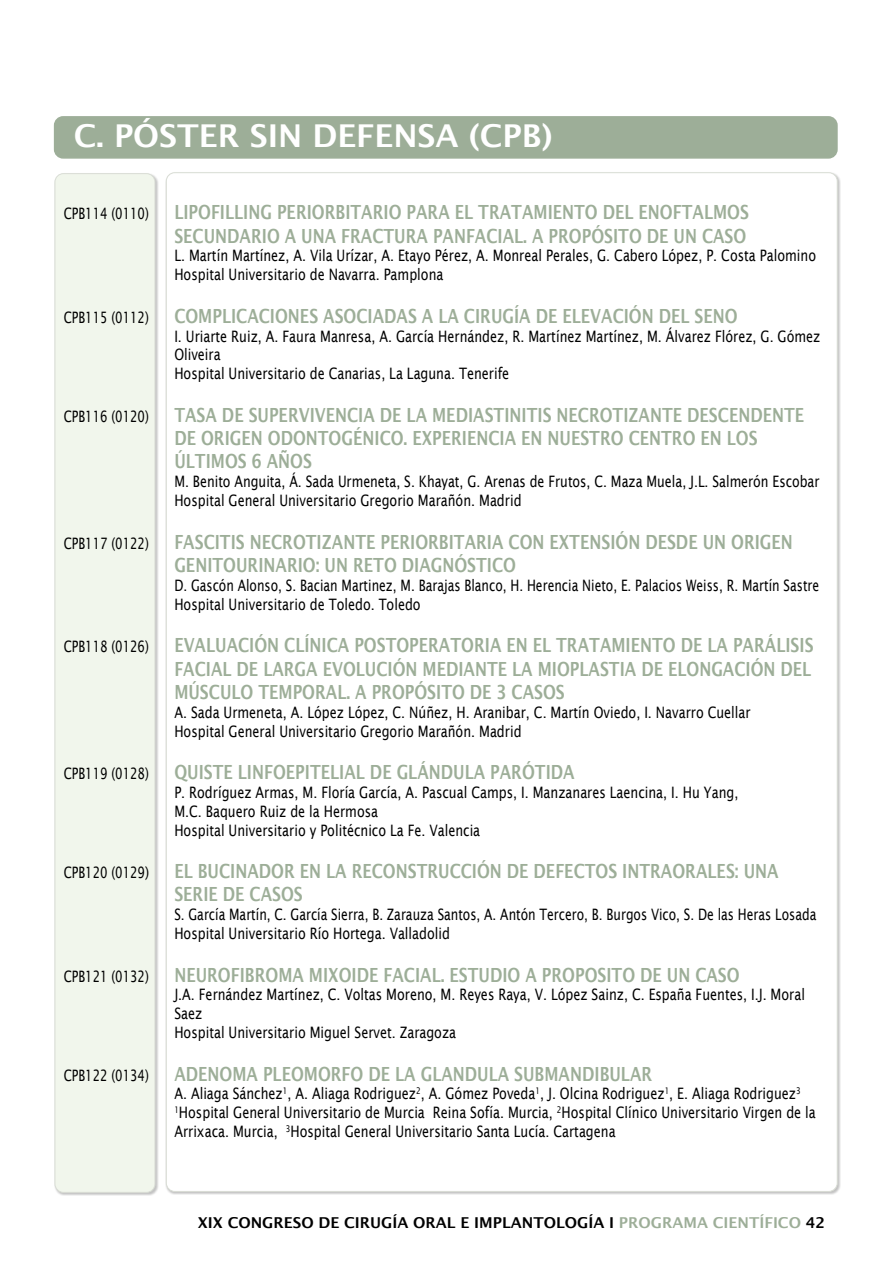
<style>
.page{position:relative;width:893px;height:1263px;background:#fff}
.page>*{position:absolute;margin:0;border:0;box-sizing:border-box;transform-origin:0 0}
.t1{font:600 31.5px "Lucida Sans";color:#fff}
.t2{font:600 19.5px/23.4px "Lucida Sans";color:#9dae98;scale:.8 1}
.t3{font:15.75px/18.9px "Lucida Sans";color:#000;scale:.8 1}
.t4{font:15.75px/18.9px "Lucida Sans";color:#000;scale:.77 1}
.t5{font:15.75px/18.9px "Lucida Sans";color:#000;scale:.79 1}
.t6{font:15.75px "Lucida Sans";color:#000;scale:.75 1}
.t7{font:600 15px "Lucida Sans";color:#000}
.s1{color:#9dae98}
</style>
<div class="page">
<div style="left:54px;top:173px;width:105px;height:1022px;background:#000;opacity:.24"></div>
<div style="left:55px;top:174px;width:100px;height:1018px;background:#f1f6ec;border-radius:9px"></div>
<div style="left:54px;top:173px;width:101px;height:1020px;border:1px solid #d9ddd5;border-radius:9px"></div>
<div style="left:55px;top:117px;width:782px;height:41px;background:#9dae98;border-radius:9px"></div>
<div style="left:54px;top:116px;width:784px;height:43px;border:2px solid #9dae98;border-radius:9px"></div>
<h1 class="t1" style="left:74px;top:118px;width:480px">C. PÓSTER SIN DEFENSA (CPB)</h1>
<p class="t6" style="left:64px;top:205px;width:115px">CPB114 (0110)</p>
<p class="t2" style="left:174px;top:200px;width:720px">LIPOFILLING PERIORBITARIO PARA EL TRATAMIENTO DEL ENOFTALMOS<br>SECUNDARIO A UNA FRACTURA PANFACIAL. A PROPÓSITO DE UN CASO</p>
<p class="t3" style="left:174px;top:246px;width:804px">L. Martín Martínez, A. Vila Urízar, A. Etayo Pérez, A. Monreal Perales, G. Cabero López, P. Costa Palomino<br>Hospital Universitario de Navarra. Pamplona</p>
<p class="t6" style="left:64px;top:308px;width:115px">CPB115 (0112)</p>
<p class="t2" style="left:174px;top:304px;width:706px">COMPLICACIONES ASOCIADAS A LA CIRUGÍA DE ELEVACIÓN DEL SENO</p>
<p class="t3" style="left:174px;top:326px;width:809px">I. Uriarte Ruiz, A. Faura Manresa, A. García Hernández, R. Martínez Martínez, M. Álvarez Flórez, G. Gómez<br>Oliveira<br>Hospital Universitario de Canarias, La Laguna. Tenerife</p>
<p class="t6" style="left:64px;top:407px;width:115px">CPB116 (0120)</p>
<p class="t2" style="left:174px;top:403px;width:789px">TASA DE SUPERVIVENCIA DE LA MEDIASTINITIS NECROTIZANTE DESCENDENTE<br>DE ORIGEN ODONTOGÉNICO. EXPERIENCIA EN NUESTRO CENTRO EN LOS<br>ÚLTIMOS 6 AÑOS</p>
<p class="t5" style="left:174px;top:472px;width:818px">M. Benito Anguita, Á. Sada Urmeneta, S. Khayat, G. Arenas de Frutos, C. Maza Muela, J.L. Salmerón Escobar<br>Hospital General Universitario Gregorio Marañón. Madrid</p>
<p class="t6" style="left:64px;top:534px;width:115px">CPB117 (0122)</p>
<p class="t2" style="left:174px;top:530px;width:775px">FASCITIS NECROTIZANTE PERIORBITARIA CON EXTENSIÓN DESDE UN ORIGEN<br>GENITOURINARIO: UN RETO DIAGNÓSTICO</p>
<p class="t4" style="left:174px;top:576px;width:839px">D. Gascón Alonso, S. Bacian Martinez, M. Barajas Blanco, H. Herencia Nieto, E. Palacios Weiss, R. Martín Sastre<br>Hospital Universitario de Toledo. Toledo</p>
<p class="t6" style="left:64px;top:637px;width:115px">CPB118 (0126)</p>
<p class="t2" style="left:174px;top:633px;width:800px;text-align:justify">EVALUACIÓN CLÍNICA POSTOPERATORIA EN EL TRATAMIENTO DE LA PARÁLISIS FACIAL DE LARGA EVOLUCIÓN MEDIANTE LA MIOPLASTIA DE ELONGACIÓN DEL MÚSCULO TEMPORAL. A PROPÓSITO DE 3 CASOS</p>
<p class="t3" style="left:174px;top:703px;width:722px">A. Sada Urmeneta, A. López López, C. Núñez, H. Aranibar, C. Martín Oviedo, I. Navarro Cuellar<br>Hospital General Universitario Gregorio Marañón. Madrid</p>
<p class="t6" style="left:64px;top:764px;width:115px">CPB119 (0128)</p>
<p class="t2" style="left:174px;top:760px;width:502px">QUISTE LINFOEPITELIAL DE GLÁNDULA PARÓTIDA</p>
<p class="t3" style="left:174px;top:783px;width:706px">P. Rodríguez Armas, M. Floría García, A. Pascual Camps, I. Manzanares Laencina, I. Hu Yang,<br>M.C. Baquero Ruiz de la Hermosa<br>Hospital Universitario y Politécnico La Fe. Valencia</p>
<p class="t6" style="left:64px;top:863px;width:115px">CPB120 (0129)</p>
<p class="t2" style="left:174px;top:859px;width:757px">EL BUCINADOR EN LA RECONSTRUCCIÓN DE DEFECTOS INTRAORALES: UNA<br>SERIE DE CASOS</p>
<p class="t4" style="left:174px;top:905px;width:835px">S. García Martín, C. García Sierra, B. Zarauza Santos, A. Antón Tercero, B. Burgos Vico, S. De las Heras Losada<br>Hospital Universitario Río Hortega. Valladolid</p>
<p class="t6" style="left:64px;top:967px;width:115px">CPB121 (0132)</p>
<p class="t2" style="left:174px;top:963px;width:708px">NEUROFIBROMA MIXOIDE FACIAL. ESTUDIO A PROPOSITO DE UN CASO</p>
<p class="t3" style="left:174px;top:985px;width:790px">J.A. Fernández Martínez, C. Voltas Moreno, M. Reyes Raya, V. López Sainz, C. España Fuentes, I.J. Moral<br>Saez<br>Hospital Universitario Miguel Servet. Zaragoza</p>
<p class="t6" style="left:64px;top:1066px;width:115px">CPB122 (0134)</p>
<p class="t2" style="left:174px;top:1062px;width:599px">ADENOMA PLEOMORFO DE LA GLANDULA SUBMANDIBULAR</p>
<p class="t3" style="left:174px;top:1084px;width:803px">A. Aliaga Sánchez<sup>1</sup>, A. Aliaga Rodriguez<sup>2</sup>, A. Gómez Poveda<sup>1</sup>, J. Olcina Rodriguez<sup>1</sup>, E. Aliaga Rodriguez<sup>3<br>1</sup>Hospital General Universitario de Murcia Reina Sofía. Murcia, <sup>2</sup>Hospital Clínico Universitario Virgen de la<br>Arrixaca. Murcia, <sup>3</sup>Hospital General Universitario Santa Lucía. Cartagena</p>
<p class="t7" style="left:198px;top:1214px;width:629px">XIX CONGRESO DE CIRUGÍA ORAL E IMPLANTOLOGÍA I <span class="s1">PROGRAMA CIENTÍFICO</span> 42</p>
</div>
